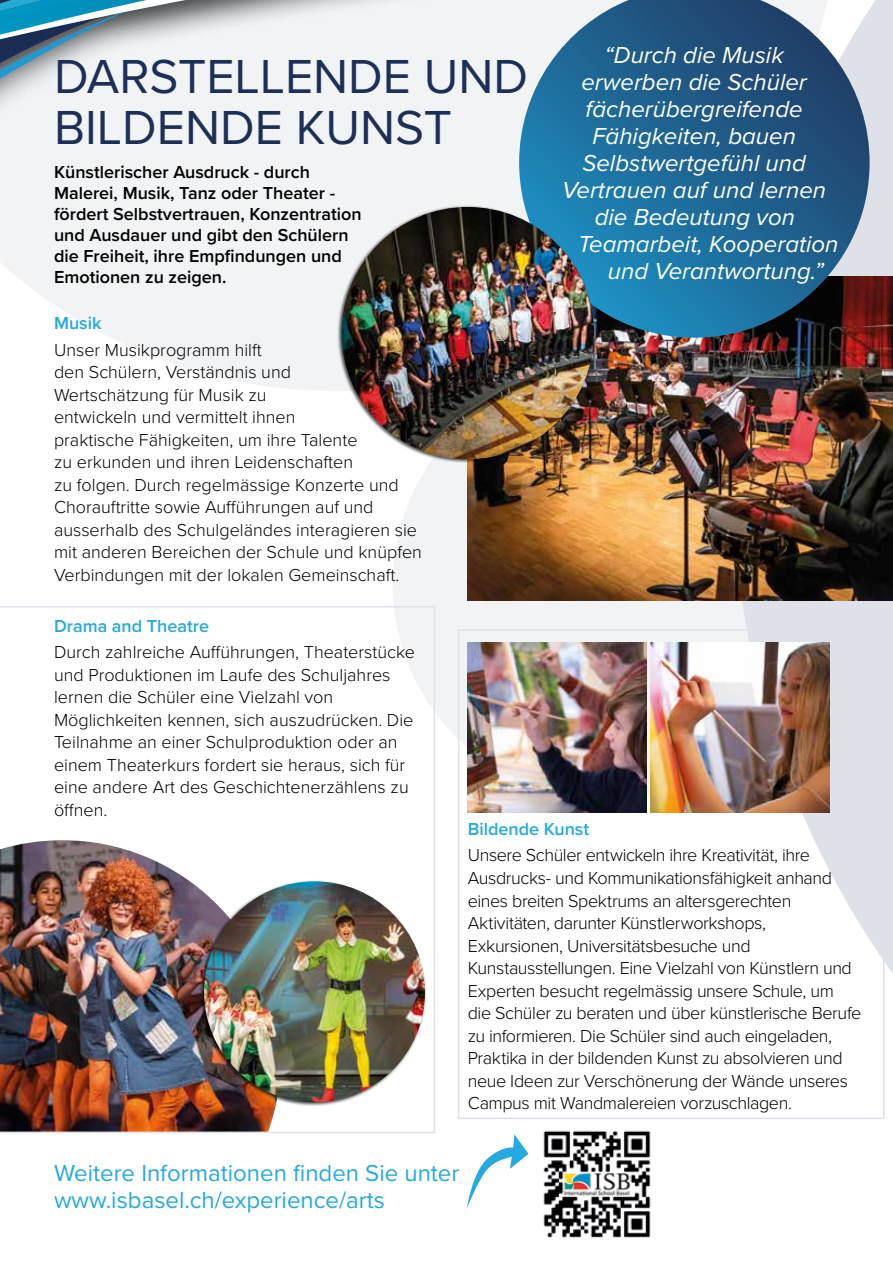
<style>
.page{position:relative;width:893px;height:1263px;background:#fff}
.page>*{position:absolute;margin:0;border:0;box-sizing:border-box;transform-origin:0 0}
.t1{font:49.5px/51px "Proxima Nova";color:#1e2f57}
.t2{font:italic 24px "Proxima Nova";color:#fff}
.t3{font:24px/27px "Proxima Nova";color:#25a9e1}
.t4{font:300 18px/22.5px "Proxima Nova";color:#000}
.t5{font:300 18px/22.5px "Proxima Nova";letter-spacing:-.025em;color:#000}
.t6{font:600 18px/21px "Proxima Nova";color:#000}
.t7{font:600 18px "Proxima Nova";color:#25a9e1}
</style>
<div class="page">
<svg style="left:802px;top:601px;width:91px;height:518px;fill:#dee1e7"></svg>
<div style="left:0;top:0;width:893px;height:445px;background:#000;opacity:.75"></div>
<svg style="left:0;top:166px;width:503px;height:240px;fill:#f1f3f5"></svg>
<svg style="left:0;top:0;width:893px;height:166px;fill:#f1f3f5"></svg>
<div style="left:393px;top:369px;width:430px;height:430px;background:linear-gradient(to right,#f4f6f6,#e6e8ed);border-radius:50%"></div>
<img style="left:468px;top:276px;width:425px;height:325px">
<svg style="left:519px;top:0;width:351px;height:338px"></svg>
<div style="left:337px;top:205px;width:258px;height:259px;background:#000;opacity:.7"></div>
<img style="left:342px;top:207px;width:252px;height:252px;border-radius:126px">
<img style="left:467px;top:643px;width:179px;height:170px">
<img style="left:650px;top:643px;width:179px;height:170px">
<svg style="left:467px;top:1134px;width:61px;height:74px"></svg>
<img style="left:0;top:606px;width:435px;height:527px">
<img style="left:543px;top:1130px;width:108px;height:108px">
<div style="left:458px;top:629px;width:426px;height:490px;border:2px solid #dee1e7"></div>
<h1 class="t1" style="left:54px;top:49px;width:476px">DARSTELLENDE UND<br>BILDENDE KUNST</h1>
<p class="t6" style="left:54px;top:161px;width:309px">Künstlerischer Ausdruck - durch Malerei, Musik, Tanz oder Theater - fördert Selbstvertrauen, Konzentration und Ausdauer und gibt den Schülern die Freiheit, ihre Empfindungen und Emotionen zu zeigen.</p>
<p class="t7" style="left:54px;top:309px;width:49px">Musik</p>
<p class="t4" style="left:54px;top:337px;width:369px">Unser Musikprogramm hilft<br>den Schülern, Verständnis und<br>Wertschätzung für Musik zu<br>entwickeln und vermittelt ihnen<br>praktische Fähigkeiten, um ihre Talente<br>zu erkunden und ihren Leidenschaften<br>zu folgen. Durch regelmässige Konzerte und Chorauftritte sowie Aufführungen auf und ausserhalb des Schulgeländes interagieren sie mit anderen Bereichen der Schule und knüpfen Verbindungen mit der lokalen Gemeinschaft.</p>
<p class="t7" style="left:54px;top:612px;width:157px">Drama and Theatre</p>
<p class="t4" style="left:54px;top:640px;width:362px">Durch zahlreiche Aufführungen, Theaterstücke und Produktionen im Laufe des Schuljahres lernen die Schüler eine Vielzahl von Möglichkeiten kennen, sich auszudrücken. Die Teilnahme an einer Schulproduktion oder an einem Theaterkurs fordert sie heraus, sich für eine andere Art des Geschichtenerzählens zu öffnen.</p>
<h2 class="t2" style="left:605px;top:37px;width:181px">“Durch die Musik</h2>
<h2 class="t2" style="left:581px;top:64px;width:227px">erwerben die Schüler</h2>
<h2 class="t2" style="left:586px;top:91px;width:219px">fächerübergreifende</h2>
<h2 class="t2" style="left:592px;top:118px;width:205px">Fähigkeiten, bauen</h2>
<h2 class="t2" style="left:582px;top:145px;width:225px">Selbstwertgefühl und</h2>
<h2 class="t2" style="left:562px;top:172px;width:265px">Vertrauen auf und lernen</h2>
<h2 class="t2" style="left:595px;top:199px;width:202px">die Bedeutung von</h2>
<h2 class="t2" style="left:578px;top:226px;width:262px">Teamarbeit, Kooperation</h2>
<h2 class="t2" style="left:608px;top:253px;width:217px">und Verantwortung.”</h2>
<p class="t7" style="left:468px;top:815px;width:123px">Bildende Kunst</p>
<p class="t5" style="left:468px;top:843px;width:395px">Unsere Schüler entwickeln ihre Kreativität, ihre Ausdrucks- und Kommunikationsfähigkeit anhand eines breiten Spektrums an altersgerechten Aktivitäten, darunter Künstlerworkshops, Exkursionen, Universitätsbesuche und Kunstausstellungen. Eine Vielzahl von Künstlern und Experten besucht regelmässig unsere Schule, um die Schüler zu beraten und über künstlerische Berufe zu informieren. Die Schüler sind auch eingeladen, Praktika in der bildenden Kunst zu absolvieren und neue Ideen zur Verschönerung der Wände unseres Campus mit Wandmalereien vorzuschlagen.</p>
<h2 class="t3" style="left:54px;top:1158px;width:407px">Weitere Informationen finden Sie unter www.isbasel.ch/experience/arts</h2>
</div>
